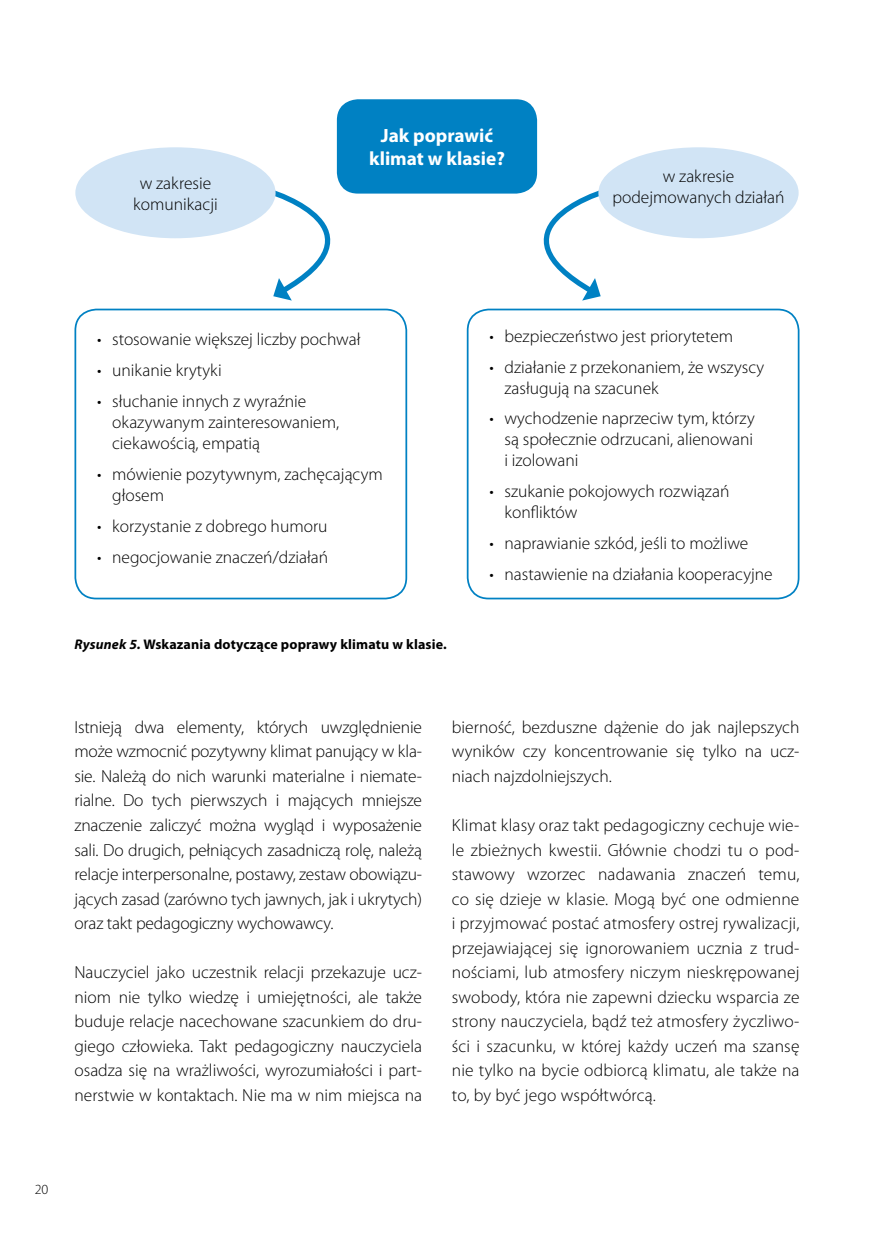
<style>
.page{position:relative;width:874px;height:1241px;background:#fff}
.page>*{position:absolute;margin:0;border:0;box-sizing:border-box;transform-origin:0 0}
.t1{font:700 19.25px/23.1px "Myriad Pro";color:#fff;text-align:center}
.t2{font:300 17.5px/24.5px "Myriad Pro";color:#000;text-align:justify}
.t3{font:700 14px "Myriad Pro";letter-spacing:.01em;color:#000}
.t4{font:300 14px "Myriad Pro";color:#000}
.s1{font-style:italic}
</style>
<div class="page">
<svg style="left:268px;top:187px;width:122px;height:113px"></svg>
<svg style="left:483px;top:187px;width:119px;height:113px"></svg>
<div style="left:337px;top:99px;width:200px;height:94px;background:#0081c3;border-radius:21px"></div>
<div style="left:75px;top:147px;width:200px;height:91px;background:#d1e4f5;border-radius:50%"></div>
<div style="left:598px;top:147px;width:200px;height:91px;background:#d1e4f5;border-radius:50%"></div>
<div style="left:74px;top:308px;width:333px;height:291px;border:2px solid #0081c3;border-radius:21px"></div>
<div style="left:466px;top:308px;width:333px;height:291px;border:2px solid #0081c3;border-radius:21px"></div>
<p class="t1" style="left:369px;top:123px;width:137px">Jak poprawić klimat w klasie?</p>
<p class="t2" style="left:133px;top:173px;width:86px;line-height:21px;text-align:center">w zakresie komunikacji</p>
<p class="t2" style="left:612px;top:166px;width:173px;line-height:21px;text-align:center">w zakresie podejmowanych działań</p>
<p class="t2" style="left:97px;top:327px;width:265px">• stosowanie większej liczby pochwał</p>
<p class="t2" style="left:97px;top:358px;width:126px">• unikanie krytyki</p>
<p class="t2" style="left:112px;top:390px;width:228px;line-height:21px;text-align:left;text-indent:-15px">• słuchanie innych z wyraźnie okazywanym zainteresowaniem, ciekawością, empatią</p>
<p class="t2" style="left:112px;top:463px;width:272px;line-height:21px;text-indent:-15px">• mówienie pozytywnym, zachęcającym głosem</p>
<p class="t2" style="left:97px;top:514px;width:231px">• korzystanie z dobrego humoru</p>
<p class="t2" style="left:97px;top:544px;width:232px">• negocjowanie znaczeń/działań</p>
<p class="t3" style="left:74px;top:634px;width:373px"><span class="s1">Rysunek 5.</span> Wskazania dotyczące poprawy klimatu w klasie.</p>
<p class="t2" style="left:489px;top:324px;width:245px">• bezpieczeństwo jest priorytetem</p>
<p class="t2" style="left:504px;top:356px;width:261px;line-height:21px;text-indent:-15px">• działanie z przekonaniem, że wszyscy zasługują na szacunek</p>
<p class="t2" style="left:504px;top:408px;width:251px;line-height:21px;text-indent:-15px">• wychodzenie naprzeciw tym, którzy są społecznie odrzucani, alienowani i izolowani</p>
<p class="t2" style="left:504px;top:481px;width:226px;line-height:21px;text-indent:-15px">• szukanie pokojowych rozwiązań konfliktów</p>
<p class="t2" style="left:489px;top:531px;width:260px">• naprawianie szkód, jeśli to możliwe</p>
<p class="t2" style="left:489px;top:562px;width:284px">• nastawienie na działania kooperacyjne</p>
<p class="t2" style="left:74px;top:715px;width:349px">Istnieją dwa elementy, których uwzględnienie może wzmocnić pozytywny klimat panujący w kla&shy;sie. Należą do nich warunki materialne i niemate&shy;rialne. Do tych pierwszych i mających mniejsze znaczenie zaliczyć można wygląd i wyposażenie sali. Do drugich, pełniących zasadniczą rolę, należą relacje interpersonalne, postawy, zestaw obowiązu&shy;jących zasad (zarówno tych jawnych, jak i ukrytych) oraz takt pedagogiczny wychowawcy.</p>
<p class="t2" style="left:74px;top:960px;width:349px">Nauczyciel jako uczestnik relacji przekazuje ucz&shy;niom nie tylko wiedzę i umiejętności, ale także buduje relacje nacechowane szacunkiem do dru&shy;giego człowieka. Takt pedagogiczny nauczyciela osadza się na wrażliwości, wyrozumiałości i part&shy;nerstwie w kontaktach. Nie ma w nim miejsca na</p>
<p class="t2" style="left:451px;top:715px;width:349px">bierność, bezduszne dążenie do jak najlepszych wyników czy koncentrowanie się tylko na ucz&shy;niach najzdolniejszych.</p>
<p class="t2" style="left:451px;top:813px;width:349px">Klimat klasy oraz takt pedagogiczny cechuje wie&shy;le zbieżnych kwestii. Głównie chodzi tu o pod&shy;stawowy wzorzec nadawania znaczeń temu, co się dzieje w klasie. Mogą być one odmienne i przyjmować postać atmosfery ostrej rywalizacji, przejawiającej się ignorowaniem ucznia z trud&shy;nościami, lub atmosfery niczym nieskrępowanej swobody, która nie zapewni dziecku wsparcia ze strony nauczyciela, bądź też atmosfery życzliwo&shy;ści i szacunku, w której każdy uczeń ma szansę nie tylko na bycie odbiorcą klimatu, ale także na to, by być jego współtwórcą.</p>
<p class="t4" style="left:35px;top:1181px;width:15px">20</p>
</div>
